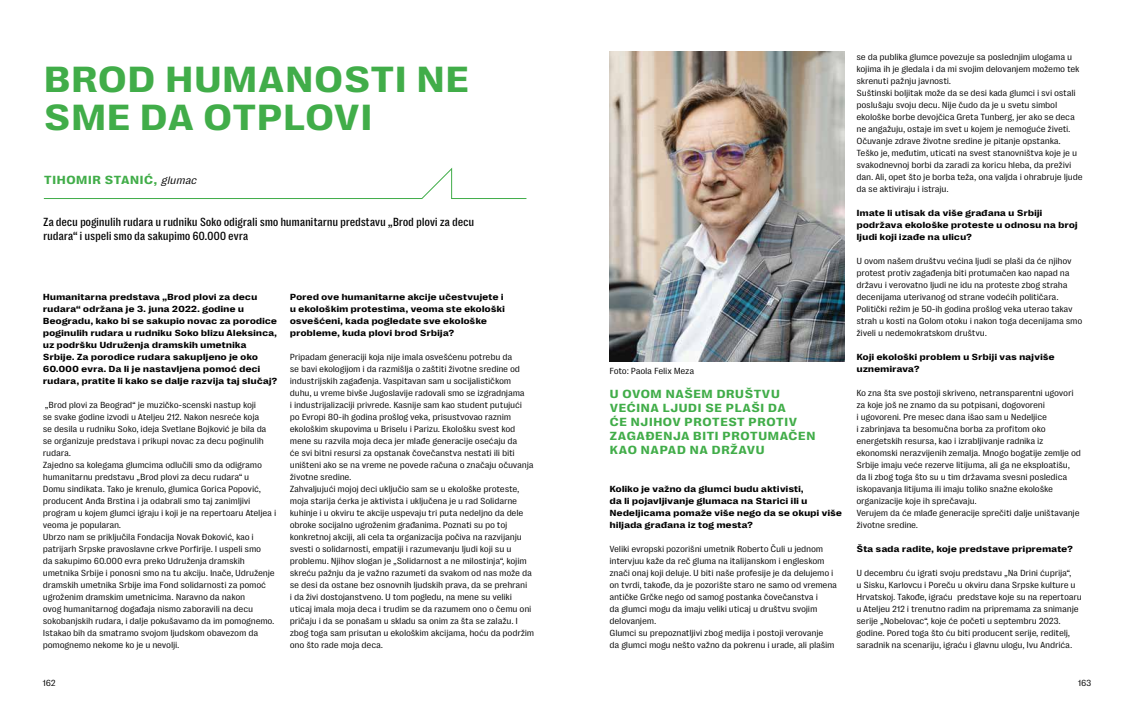
<style>
.page{position:relative;width:1134px;height:709px;background:#fff}
.page>*{position:absolute;margin:0;border:0;box-sizing:border-box;transform-origin:0 0}
.t1{font:700 expanded 37px/38px "PP Right Grotesk Text";letter-spacing:-.025em;color:#41ad49}
.t2{font:500 12px/14px "PP Right Grotesk Text Compact";letter-spacing:-.025em;color:#000}
.t3{font:700 expanded 12px/14px "PP Right Grotesk Text";color:#41ad49}
.t4{font:9px/12px "PP Right Grotesk Text";letter-spacing:-.025em;color:#000}
.t5{font:700 expanded 9px/12px "PP Right Grotesk Text";letter-spacing:-.025em;color:#000}
.s1{font-weight:400;font-style:italic;font-stretch:normal;font-size:11px;color:#000}
</style>
<div class="page">
<svg style="left:43px;top:168px;width:484px;height:31px"></svg>
<img style="left:609px;top:52px;width:235px;height:309px">
<h1 class="t1" style="left:43px;top:61px;width:428px">BROD HUMANOSTI NE<br>SME DA OTPLOVI</h1>
<h2 class="t3" style="left:44px;top:173px;width:157px">TIHOMIR STANIĆ, <span class="s1">glumac</span></h2>
<h2 class="t2" style="left:43px;top:215px;width:433px">Za decu poginulih rudara u rudniku Soko odigrali smo humanitarnu predstavu „Brod plovi za decu rudara“ i uspeli smo da sakupimo 60.000 evra</h2>
<p class="t5" style="left:43px;top:291px;width:236px">Humanitarna predstava „Brod plovi za decu rudara“ održana je 3. juna 2022. godine u Beogradu, kako bi se sakupio novac za porodice poginulih rudara u rudniku Soko blizu Aleksinca, uz podršku Udruženja dramskih umetnika Srbije. Za porodice rudara sakupljeno je oko 60.000 evra. Da li je nastavljena pomoć deci rudara, pratite li kako se dalje razvija taj slučaj?</p>
<p class="t4" style="left:43px;top:399px;width:235px">„Brod plovi za Beograd“ je muzičko-scenski nastup koji<br>se svake godine izvodi u Ateljeu 212. Nakon nesreće koja<br>se desila u rudniku Soko, ideja Svetlane Bojković je bila da se organizuje predstava i prikupi novac za decu poginulih rudara.<br>Zajedno sa kolegama glumcima odlučili smo da odigramo humanitarnu predstavu „Brod plovi za decu rudara“ u<br>Domu sindikata. Tako je krenulo, glumica Gorica Popović, producent Anđa Brstina i ja odabrali smo taj zanimljivi program u kojem glumci igraju i koji je na repertoaru Ateljea i veoma je popularan.<br>Ubrzo nam se priključila Fondacija Novak Đoković, kao i patrijarh Srpske pravoslavne crkve Porfirije. I uspeli smo<br>da sakupimo 60.000 evra preko Udruženja dramskih umetnika Srbije i ponosni smo na tu akciju. Inače, Udruženje dramskih umetnika Srbije ima Fond solidarnosti za pomoć ugroženim dramskim umetnicima. Naravno da nakon<br>ovog humanitarnog događaja nismo zaboravili na decu sokobanjskih rudara, i dalje pokušavamo da im pomognemo.<br>Istakao bih da smatramo svojom ljudskom obavezom da pomognemo nekome ko je u nevolji.</p>
<p class="t5" style="left:290px;top:291px;width:217px">Pored ove humanitarne akcije učestvujete i u ekološkim protestima, veoma ste ekološki osvešćeni, kada pogledate sve ekološke probleme, kuda plovi brod Srbija?</p>
<p class="t4" style="left:290px;top:351px;width:246px">Pripadam generaciji koja nije imala osvešćenu potrebu da<br>se bavi ekologijom i da razmišlja o zaštiti životne sredine od industrijskih zagađenja. Vaspitavan sam u socijalističkom duhu, u vreme bivše Jugoslavije radovali smo se izgradnjama<br>i industrijalizaciji privrede. Kasnije sam kao student putujući po Evropi 80-ih godina prošlog veka, prisustvovao raznim ekološkim skupovima u Briselu i Parizu. Ekološku svest kod mene su razvila moja deca jer mlađe generacije osećaju da<br>će svi bitni resursi za opstanak čovečanstva nestati ili biti uništeni ako se na vreme ne povede računa o značaju očuvanja životne sredine.<br>Zahvaljujući mojoj deci uključio sam se u ekološke proteste, moja starija ćerka je aktivista i uključena je u rad Solidarne kuhinje i u okviru te akcije uspevaju tri puta nedeljno da dele obroke socijalno ugroženim građanima. Poznati su po toj konkretnoj akciji, ali cela ta organizacija počiva na razvijanju svesti o solidarnosti, empatiji i razumevanju ljudi koji su u problemu. Njihov slogan je „Solidarnost a ne milostinja“, kojim skreću pažnju da je važno razumeti da svakom od nas može da se desi da ostane bez osnovnih ljudskih prava, da se prehrani<br>i da živi dostojanstveno. U tom pogledu, na mene su veliki uticaj imala moja deca i trudim se da razumem ono o čemu oni pričaju i da se ponašam u skladu sa onim za šta se zalažu. I zbog toga sam prisutan u ekološkim akcijama, hoću da podržim ono što rade moja deca.</p>
<p class="t4" style="left:609px;top:365px;width:86px">Foto: Paola Felix Meza</p>
<h2 class="t3" style="left:609px;top:387px;width:208px">U OVOM NAŠEM DRUŠTVU<br>VEĆINA LJUDI SE PLAŠI DA<br>ĆE NJIHOV PROTEST PROTIV<br>ZAGAĐENJA BITI PROTUMAČEN<br>KAO NAPAD NA DRŽAVU</h2>
<p class="t5" style="left:609px;top:483px;width:234px">Koliko je važno da glumci budu aktivisti,<br>da li pojavljivanje glumaca na Starici ili u Nedeljicama pomaže više nego da se okupi više hiljada građana iz tog mesta?</p>
<p class="t4" style="left:609px;top:543px;width:229px">Veliki evropski pozorišni umetnik Roberto Čuli u jednom intervjuu kaže da reč gluma na italijanskom i engleskom znači onaj koji deluje. U biti naše profesije je da delujemo i on tvrdi, takođe, da je pozorište staro ne samo od vremena antičke Grčke nego od samog postanka čovečanstva i<br>da glumci mogu da imaju veliki uticaj u društvu svojim delovanjem.<br>Glumci su prepoznatljivi zbog medija i postoji verovanje<br>da glumci mogu nešto važno da pokrenu i urade, ali plašim</p>
<p class="t4" style="left:856px;top:51px;width:228px">se da publika glumce povezuje sa poslednjim ulogama u kojima ih je gledala i da mi svojim delovanjem možemo tek skrenuti pažnju javnosti.<br>Suštinski boljitak može da se desi kada glumci i svi ostali poslušaju svoju decu. Nije čudo da je u svetu simbol ekološke borbe devojčica Greta Tunberg, jer ako se deca ne angažuju, ostaje im svet u kojem je nemoguće živeti.<br>Očuvanje zdrave životne sredine je pitanje opstanka.<br>Teško je, međutim, uticati na svest stanovništva koje je u svakodnevnoj borbi da zaradi za koricu hleba, da preživi dan. Ali, opet što je borba teža, ona valjda i ohrabruje ljude da se aktiviraju i istraju.</p>
<p class="t5" style="left:856px;top:207px;width:223px">Imate li utisak da više građana u Srbiji podržava ekološke proteste u odnosu na broj ljudi koji izađe na ulicu?</p>
<p class="t4" style="left:856px;top:255px;width:227px">U ovom našem društvu većina ljudi se plaši da će njihov protest protiv zagađenja biti protumačen kao napad na državu i verovatno ljudi ne idu na proteste zbog straha decenijama uterivanog od strane vodećih političara.<br>Politički režim je 50-ih godina prošlog veka uterao takav strah u kosti na Golom otoku i nakon toga decenijama smo živeli u nedemokratskom društvu.</p>
<p class="t5" style="left:856px;top:351px;width:200px">Koji ekološki problem u Srbiji vas najviše uznemirava?</p>
<p class="t4" style="left:856px;top:387px;width:226px">Ko zna šta sve postoji skriveno, netransparentni ugovori za koje još ne znamo da su potpisani, dogovoreni<br>i ugovoreni. Pre mesec dana išao sam u Nedeljice<br>i zabrinjava ta besomučna borba za profitom oko energetskih resursa, kao i izrabljivanje radnika iz ekonomski nerazvijenih zemalja. Mnogo bogatije zemlje od Srbije imaju veće rezerve litijuma, ali ga ne eksploatišu, da li zbog toga što su u tim državama svesni posledica iskopavanja litijuma ili imaju toliko snažne ekološke organizacije koje ih sprečavaju.<br>Verujem da će mlađe generacije sprečiti dalje uništavanje životne sredine.</p>
<p class="t5" style="left:856px;top:543px;width:218px">Šta sada radite, koje predstave pripremate?</p>
<p class="t4" style="left:856px;top:567px;width:227px">U decembru ću igrati svoju predstavu „Na Drini ćuprija“,<br>u Sisku, Karlovcu i Poreču u okviru dana Srpske kulture u Hrvatskoj. Takođe, igraću predstave koje su na repertoaru u Ateljeu 212 i trenutno radim na pripremama za snimanje serije „Nobelovac“, koje će početi u septembru 2023. godine. Pored toga što ću biti producent serije, reditelj, saradnik na scenariju, igraću i glavnu ulogu, Ivu Andrića.</p>
<p class="t4" style="left:43px;top:677px;width:15px">162</p>
<p class="t4" style="left:1078px;top:677px;width:15px">163</p>
</div>
